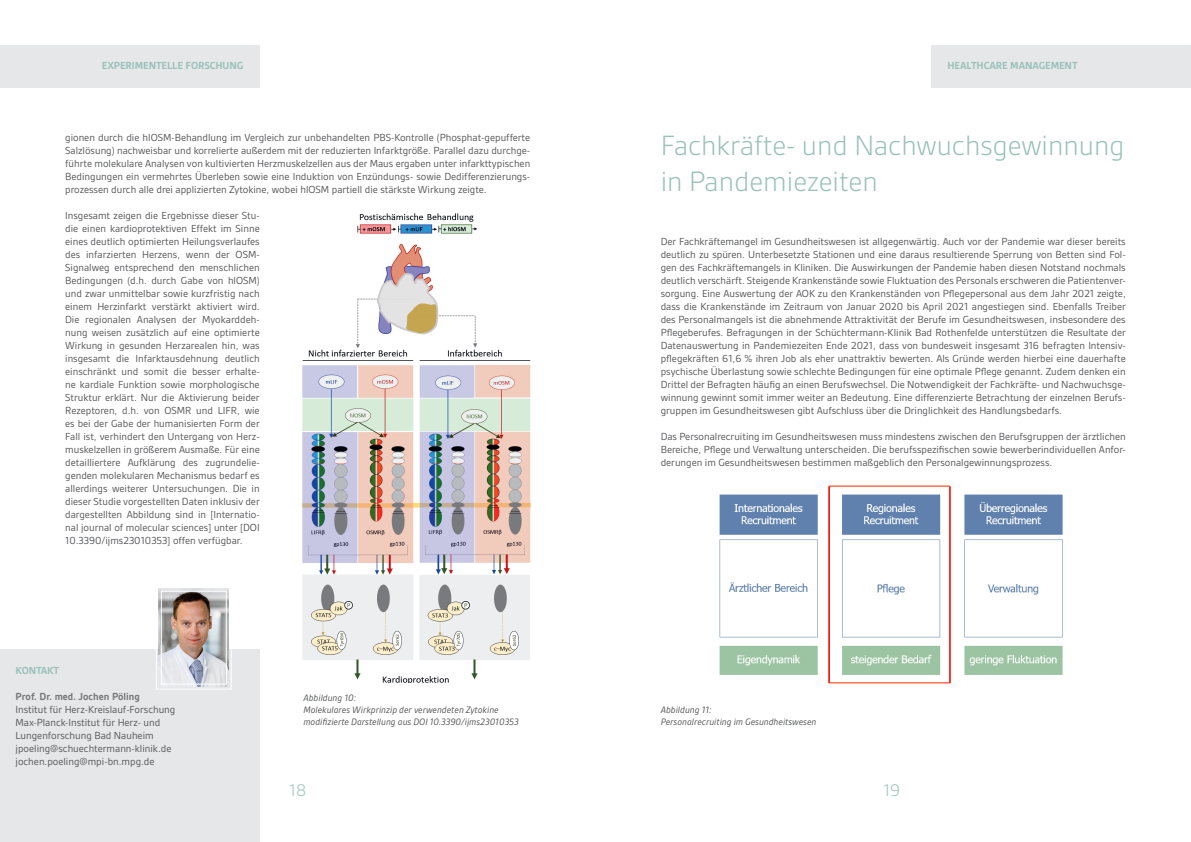
<style>
.page{position:relative;width:1191px;height:842px;background:#fff}
.page>*{position:absolute;margin:0;border:0;box-sizing:border-box;transform-origin:0 0}
.t1{font:300 30px/36px "Gesta";color:#99c1b9}
.t2{font:300 18px "Gesta";color:#99c1b9}
.t3{font:11px/13px "Gesta";color:#57585a;text-align:justify}
.t4{font:700 11px "Gesta";letter-spacing:-.01em;color:#99c1b9}
.t5{font:700 11px "Gesta";color:#76787b}
.t6{font:italic 10px/12px "Gesta";color:#57585a}
</style>
<div class="page">
<div style="left:0;top:650px;width:259px;height:192px;background:#e6e7e9"></div>
<img style="left:302px;top:213px;width:228px;height:469px">
<img style="left:155px;top:588px;width:77px;height:102px">
<div style="left:161px;top:591px;width:66px;height:94px;border:1px solid #fff"></div>
<img style="left:719px;top:485px;width:344px;height:199px">
<div style="left:0;top:46px;width:259px;height:42px;background:#e6e7e9"></div>
<div style="left:932px;top:46px;width:259px;height:42px;background:#e6e7e9"></div>
<p class="t4" style="left:102px;top:60px;width:143px">EXPERIMENTELLE FORSCHUNG</p>
<p class="t4" style="left:947px;top:60px;width:132px">HEALTHCARE MANAGEMENT</p>
<p class="t3" style="left:65px;top:130px;width:466px">gionen durch die hlOSM-Behandlung im Vergleich zur unbehandelten PBS-Kontrolle (Phosphat-gepufferte Salzlösung) nachweisbar und korrelierte außerdem mit der reduzierten Infarktgröße. Parallel dazu durchge&shy;führte molekulare Analysen von kultivierten Herzmuskelzellen aus der Maus ergaben unter infarkttypischen Bedingungen ein vermehrtes Überleben sowie eine Induktion von Enzündungs- sowie Dedifferenzierungs&shy;prozessen durch alle drei applizierten Zytokine, wobei hlOSM partiell die stärkste Wirkung zeigte.</p>
<p class="t3" style="left:65px;top:208px;width:196px">Insgesamt zeigen die Ergebnisse dieser Stu&shy;die einen kardioprotektiven Effekt im Sinne eines deutlich optimierten Heilungsverlaufes des infarzierten Herzens, wenn der OSM-Signalweg entsprechend den menschlichen Bedingungen (d.h. durch Gabe von hlOSM) und zwar unmittelbar sowie kurzfristig nach einem Herzinfarkt verstärkt aktiviert wird.<br>Die regionalen Analysen der Myokarddeh&shy;nung weisen zusätzlich auf eine optimierte Wirkung in gesunden Herzarealen hin, was insgesamt die Infarktausdehnung deutlich einschränkt und somit die besser erhalte&shy;ne kardiale Funktion sowie morphologische Struktur erklärt. Nur die Aktivierung beider Rezeptoren, d.h. von OSMR und LIFR, wie es bei der Gabe der humanisierten Form der Fall ist, verhindert den Untergang von Herz&shy;muskelzellen in größerem Ausmaße. Für eine detailliertere Aufklärung des zugrundelie&shy;genden molekularen Mechanismus bedarf es allerdings weiterer Untersuchungen. Die in dieser Studie vorgestellten Daten inklusiv der dargestellten Abbildung sind in [Internatio&shy;nal journal of molecular sciences] unter [DOI 10.3390/ijms23010353] offen verfügbar.</p>
<p class="t4" style="left:16px;top:664px;width:45px">KONTAKT</p>
<p class="t5" style="left:16px;top:690px;width:126px">Prof. Dr. med. Jochen Pöling</p>
<p class="t3" style="left:16px;top:702px;width:161px;text-align:left">Institut für Herz-Kreislauf-Forschung Max-Planck-Institut für Herz- und Lungenforschung Bad Nauheim jpoeling@schuechtermann-klinik.de jochen.poeling@mpi-bn.mpg.de</p>
<p class="t6" style="left:303px;top:691px;width:217px">Abbildung 10:<br>Molekulares Wirkprinzip der verwendeten Zytokine modifizierte Darstellung aus DOI 10.3390/ijms23010353</p>
<h1 class="t1" style="left:660px;top:127px;width:465px">Fachkräfte- und Nachwuchsgewinnung in Pandemiezeiten</h1>
<p class="t3" style="left:660px;top:234px;width:466px">Der Fachkräftemangel im Gesundheitswesen ist allgegenwärtig. Auch vor der Pandemie war dieser bereits deutlich zu spüren. Unterbesetzte Stationen und eine daraus resultierende Sperrung von Betten sind Fol&shy;gen des Fachkräftemangels in Kliniken. Die Auswirkungen der Pandemie haben diesen Notstand nochmals deutlich verschärft. Steigende Krankenstände sowie Fluktuation des Personals erschweren die Patientenver&shy;sorgung. Eine Auswertung der AOK zu den Krankenständen von Pflegepersonal aus dem Jahr 2021 zeigte, dass die Krankenstände im Zeitraum von Januar 2020 bis April 2021 angestiegen sind. Ebenfalls Treiber des Personalmangels ist die abnehmende Attraktivität der Berufe im Gesundheitswesen, insbesondere des Pflegeberufes. Befragungen in der Schüchtermann-Klinik Bad Rothenfelde unterstützen die Resultate der Datenauswertung in Pandemiezeiten Ende 2021, dass von bundesweit insgesamt 316 befragten Intensiv&shy;pflegekräften 61,6 % ihren Job als eher unattraktiv bewerten. Als Gründe werden hierbei eine dauerhafte psychische Überlastung sowie schlechte Bedingungen für eine optimale Pflege genannt. Zudem denken ein Drittel der Befragten häufig an einen Berufswechsel. Die Notwendigkeit der Fachkräfte- und Nachwuchsge&shy;winnung gewinnt somit immer weiter an Bedeutung. Eine differenzierte Betrachtung der einzelnen Berufs&shy;gruppen im Gesundheitswesen gibt Aufschluss über die Dringlichkeit des Handlungsbedarfs.</p>
<p class="t3" style="left:660px;top:429px;width:466px">Das Personalrecruiting im Gesundheitswesen muss mindestens zwischen den Berufsgruppen der ärztlichen Bereiche, Pflege und Verwaltung unterscheiden. Die berufsspezifischen sowie bewerberindividuellen Anfor&shy;derungen im Gesundheitswesen bestimmen maßgeblich den Personalgewinnungsprozess.</p>
<p class="t6" style="left:660px;top:704px;width:157px">Abbildung 11:<br>Personalrecruiting im Gesundheitswesen</p>
<h2 class="t2" style="left:289px;top:780px;width:19px">18</h2>
<h2 class="t2" style="left:883px;top:780px;width:18px">19</h2>
</div>
